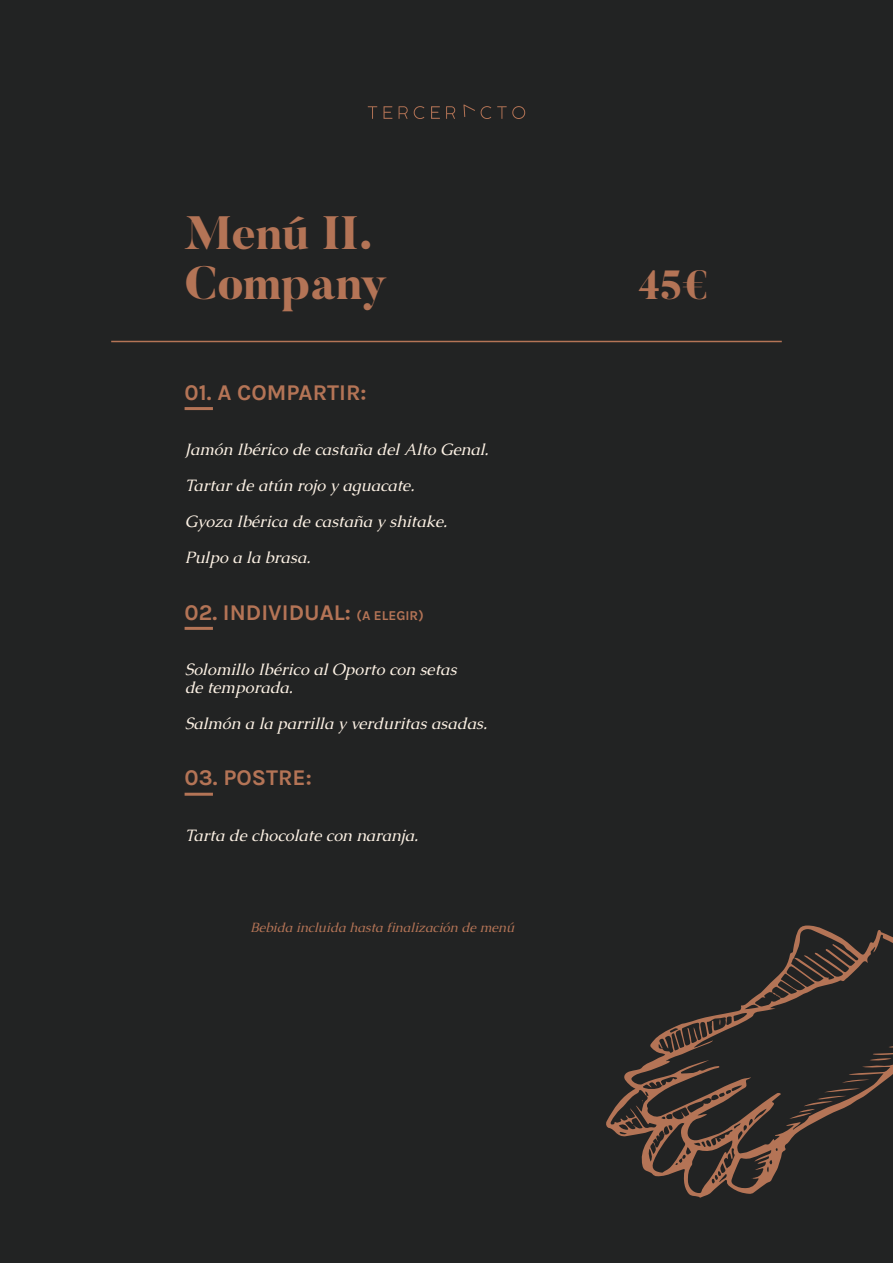
<style>
.page{position:relative;width:893px;height:1263px;background:#222323}
.page>*{position:absolute;margin:0;border:0;box-sizing:border-box;transform-origin:0 0}
.t1{font:800 46.5px/49.5px "Butler";color:#b47456}
.t2{font:800 40.5px "Butler";color:#b47456}
.t3{font:700 22.5px "Karla";color:#b47456}
.t4{font:italic 16.5px/36px "Caudex";color:#fcf1e4}
.t5{font:italic 13.5px "Caudex";color:#b47456}
.s1{font-size:13.5px}
</style>
<div class="page">
<hr style="left:185px;top:407px;width:28px;height:3px;background:#b47456">
<hr style="left:185px;top:627px;width:28px;height:3px;background:#b47456">
<hr style="left:185px;top:793px;width:28px;height:3px;background:#b47456">
<svg style="left:606px;top:925px;width:287px;height:273px"></svg>
<svg style="left:888px;top:1045px;width:5px;height:3px"></svg>
<svg style="left:869px;top:1058px;width:22px;height:3px"></svg>
<svg style="left:789px;top:1079px;width:81px;height:40px"></svg>
<svg style="left:719px;top:1019px;width:2px;height:6px"></svg>
<hr style="left:111px;top:341px;width:671px;height:1px;background:#b47456">
<svg style="left:368px;top:106px;width:9px;height:13px"></svg>
<svg style="left:384px;top:106px;width:8px;height:13px"></svg>
<svg style="left:399px;top:106px;width:9px;height:13px"></svg>
<svg style="left:414px;top:106px;width:10px;height:13px"></svg>
<svg style="left:431px;top:106px;width:9px;height:13px"></svg>
<svg style="left:446px;top:106px;width:9px;height:13px"></svg>
<svg style="left:481px;top:106px;width:10px;height:13px"></svg>
<svg style="left:497px;top:106px;width:28px;height:13px"></svg>
<svg style="left:463px;top:104px;width:12px;height:13px"></svg>
<h1 class="t1" style="left:185px;top:209px;width:204px">Menú II.<br>Company</h1>
<h3 class="t3" style="left:185px;top:379px;width:183px">01. A COMPARTIR:</h3>
<p class="t4" style="left:185px;top:431px;width:305px">Jamón Ibérico de castaña del Alto Genal.<br>Tartar de atún rojo y aguacate.<br>Gyoza Ibérica de castaña y shitake.<br>Pulpo a la brasa.</p>
<h3 class="t3" style="left:185px;top:599px;width:241px">02. INDIVIDUAL: <span class="s1">(A ELEGIR)</span></h3>
<p class="t4" style="left:185px;top:660px;width:273px;line-height:18px">Solomillo Ibérico al Oporto con setas de temporada.</p>
<p class="t4" style="left:185px;top:705px;width:304px">Salmón a la parrilla y verduritas asadas.</p>
<h3 class="t3" style="left:185px;top:765px;width:129px">03. POSTRE:</h3>
<p class="t4" style="left:185px;top:817px;width:235px">Tarta de chocolate con naranja.</p>
<p class="t5" style="left:251px;top:919px;width:265px">Bebida incluida hasta finalización de menú</p>
<h2 class="t2" style="left:638px;top:259px;width:72px">45€</h2>
</div>
